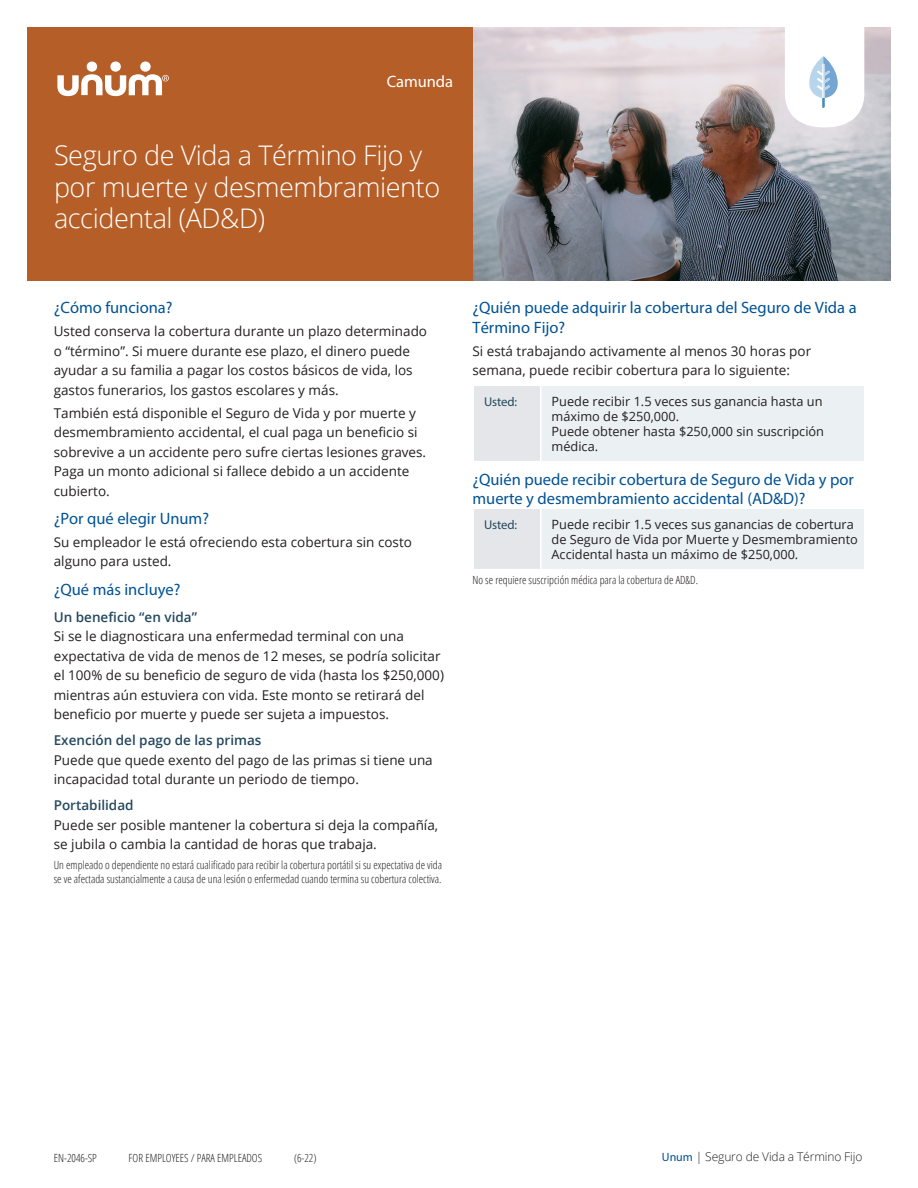
<style>
.page{position:relative;width:918px;height:1188px;background:#fff}
.page>*{position:absolute;margin:0;border:0;box-sizing:border-box;transform-origin:0 0}
.Unum_TITLE__H1__18pt{font:300 27px/31.5px "Open Sans";letter-spacing:-.015em;color:#fff}
.Unum_SUBHEAD__H2__11{font:16.5px/19.5px "Myriad Pro";color:#005294}
.Unum_ERName__H3__11p{font:16.5px "Myriad Pro";letter-spacing:-.005em;color:#fff}
.Unum_BODY_MED_9pt_Re{font:13.5px/19.5px "Open Sans";color:#231f20}
.Unum_SubSubHEAD__H4{font:13.5px/19.5px "Open Sans";color:#231f20}
.Unum_BODY_MED_8_5pt{font:12.75px/15px "Open Sans";color:#231f20}
.Unum_TableText_8_5_1{font:12.75px "Myriad Pro";letter-spacing:-.01em;color:#24485e}
.Unum_PRODFOOTER_8pt{font:300 12px "Open Sans";letter-spacing:-.01em;color:#231f20}
.Unum_SubSubHEAD__H4-2{font:300 11.25px/13.5px "Open Sans Condensed";color:#231f20}
.Unum_DISCLOSURE_TEXT{font:300 11.25px "Open Sans Condensed";color:#231f20}
.s1{font-weight:600;color:#24485e}
.s2{font-family:"Myriad Pro";font-weight:400;color:#005294}
</style>
<div class="page">
<img style="left:472px;top:27px;width:419px;height:254px">
<div style="left:27px;top:27px;width:445px;height:254px;background:#b65e27"></div>
<svg style="left:57px;top:61px;width:112px;height:35px"></svg>
<svg style="left:785px;top:27px;width:79px;height:162px"></svg>
<div style="left:473px;top:385px;width:68px;height:77px;background:#e4e6e9"></div>
<div style="left:541px;top:385px;width:324px;height:77px;background:#ebf0f2"></div>
<hr style="left:472px;top:385px;width:69px;height:1px;background:#fff">
<hr style="left:472px;top:386px;width:2px;height:75px;background:#fff">
<hr style="left:541px;top:385px;width:325px;height:1px;background:#fff">
<hr style="left:540px;top:386px;width:2px;height:75px;background:#fff">
<hr style="left:864px;top:386px;width:2px;height:75px;background:#fff">
<hr style="left:472px;top:461px;width:69px;height:1px;background:#fff">
<hr style="left:541px;top:461px;width:325px;height:1px;background:#fff">
<div style="left:473px;top:508px;width:68px;height:62px;background:#e4e6e9"></div>
<div style="left:541px;top:508px;width:324px;height:62px;background:#ebf0f2"></div>
<hr style="left:472px;top:508px;width:69px;height:1px;background:#fff">
<hr style="left:472px;top:509px;width:2px;height:60px;background:#fff">
<hr style="left:541px;top:508px;width:325px;height:1px;background:#fff">
<hr style="left:540px;top:509px;width:2px;height:60px;background:#fff">
<hr style="left:864px;top:509px;width:2px;height:60px;background:#fff">
<hr style="left:472px;top:569px;width:69px;height:1px;background:#fff">
<hr style="left:541px;top:569px;width:325px;height:1px;background:#fff">
<p class="Unum_ERName__H3__11p" style="left:387px;top:71px;width:68px">Camunda</p>
<p class="Unum_TITLE__H1__18pt" style="left:54px;top:139px;width:388px">Seguro de Vida a Término Fijo y por muerte y desmembramiento accidental (AD&amp;D)</p>
<h3 class="Unum_SUBHEAD__H2__11" style="left:54px;top:298px;width:120px">¿Cómo funciona?</h3>
<p class="Unum_BODY_MED_9pt_Re" style="left:54px;top:321px;width:375px">Usted conserva la cobertura durante un plazo determinado o “término”. Si muere durante ese plazo, el dinero puede ayudar a su familia a pagar los costos básicos de vida, los gastos funerarios, los gastos escolares y más.</p>
<p class="Unum_BODY_MED_9pt_Re" style="left:54px;top:403px;width:374px">También está disponible el Seguro de Vida y por muerte y desmembramiento accidental, el cual paga un beneficio si sobrevive a un accidente pero sufre ciertas lesiones graves.<br>Paga un monto adicional si fallece debido a un accidente cubierto.</p>
<h3 class="Unum_SUBHEAD__H2__11" style="left:54px;top:508px;width:157px">¿Por qué elegir Unum?</h3>
<p class="Unum_BODY_MED_9pt_Re" style="left:54px;top:532px;width:360px">Su empleador le está ofreciendo esta cobertura sin costo alguno para usted.</p>
<h3 class="Unum_SUBHEAD__H2__11" style="left:54px;top:579px;width:128px">¿Qué más incluye?</h3>
<p class="Unum_SubSubHEAD__H4" style="left:54px;top:607px;width:392px"><span class="s1">Un beneficio “en vida”<br></span>Si se le diagnosticara una enfermedad terminal con una expectativa de vida de menos de 12 meses, se podría solicitar el 100% de su beneficio de seguro de vida (hasta los $250,000) mientras aún estuviera con vida. Este monto se retirará del beneficio por muerte y puede ser sujeta a impuestos.</p>
<p class="Unum_SubSubHEAD__H4" style="left:54px;top:730px;width:381px"><span class="s1">Exención del pago de las primas<br></span>Puede que quede exento del pago de las primas si tiene una incapacidad total durante un periodo de tiempo.</p>
<p class="Unum_SubSubHEAD__H4" style="left:54px;top:795px;width:386px"><span class="s1">Portabilidad<br></span>Puede ser posible mantener la cobertura si deja la compañía, se jubila o cambia la cantidad de horas que trabaja.</p>
<p class="Unum_SubSubHEAD__H4-2" style="left:54px;top:858px;width:390px">Un empleado o dependiente no estará cualificado para recibir la cobertura portátil si su expectativa de vida se ve afectada sustancialmente a causa de una lesión o enfermedad cuando termina su cobertura colectiva.</p>
<h3 class="Unum_SUBHEAD__H2__11" style="left:472px;top:298px;width:386px">¿Quién puede adquirir la cobertura del Seguro de Vida a<br>Término Fijo?</h3>
<p class="Unum_BODY_MED_9pt_Re" style="left:472px;top:341px;width:340px">Si está trabajando activamente al menos 30 horas por semana, puede recibir cobertura para lo siguiente:</p>
<p class="Unum_TableText_8_5_1" style="left:484px;top:393px;width:35px">Usted:</p>
<p class="Unum_BODY_MED_8_5pt" style="left:552px;top:393px;width:274px">Puede recibir 1.5 veces sus ganancia hasta un máximo de $250,000.<br>Puede obtener hasta $250,000 sin suscripción médica.</p>
<h3 class="Unum_SUBHEAD__H2__11" style="left:472px;top:469px;width:383px">¿Quién puede recibir cobertura de Seguro de Vida y por muerte y desmembramiento accidental (AD&amp;D)?</h3>
<p class="Unum_TableText_8_5_1" style="left:484px;top:517px;width:35px">Usted:</p>
<p class="Unum_BODY_MED_8_5pt" style="left:552px;top:516px;width:308px">Puede recibir 1.5 veces sus ganancias de cobertura de Seguro de Vida por Muerte y Desmembramiento<br>Accidental hasta un máximo de $250,000.</p>
<p class="Unum_DISCLOSURE_TEXT" style="left:472px;top:572px;width:227px">No se requiere suscripción médica para la cobertura de AD&amp;D.</p>
<h3 class="Unum_SUBHEAD__H2__11" style="left:472px;top:317px;width:161px">de Vida a Término Fijo?</h3>
<p class="Unum_DISCLOSURE_TEXT" style="left:54px;top:1150px;width:45px">EN-2046-SP</p>
<p class="Unum_DISCLOSURE_TEXT" style="left:129px;top:1150px;width:135px">FOR EMPLOYEES / PARA EMPLEADOS</p>
<p class="Unum_DISCLOSURE_TEXT" style="left:294px;top:1150px;width:24px">(6-22)</p>
<p class="Unum_PRODFOOTER_8pt" style="left:662px;top:1148px;width:202px"><span class="s2">Unum</span> | Seguro de Vida a Término Fijo</p>
</div>
